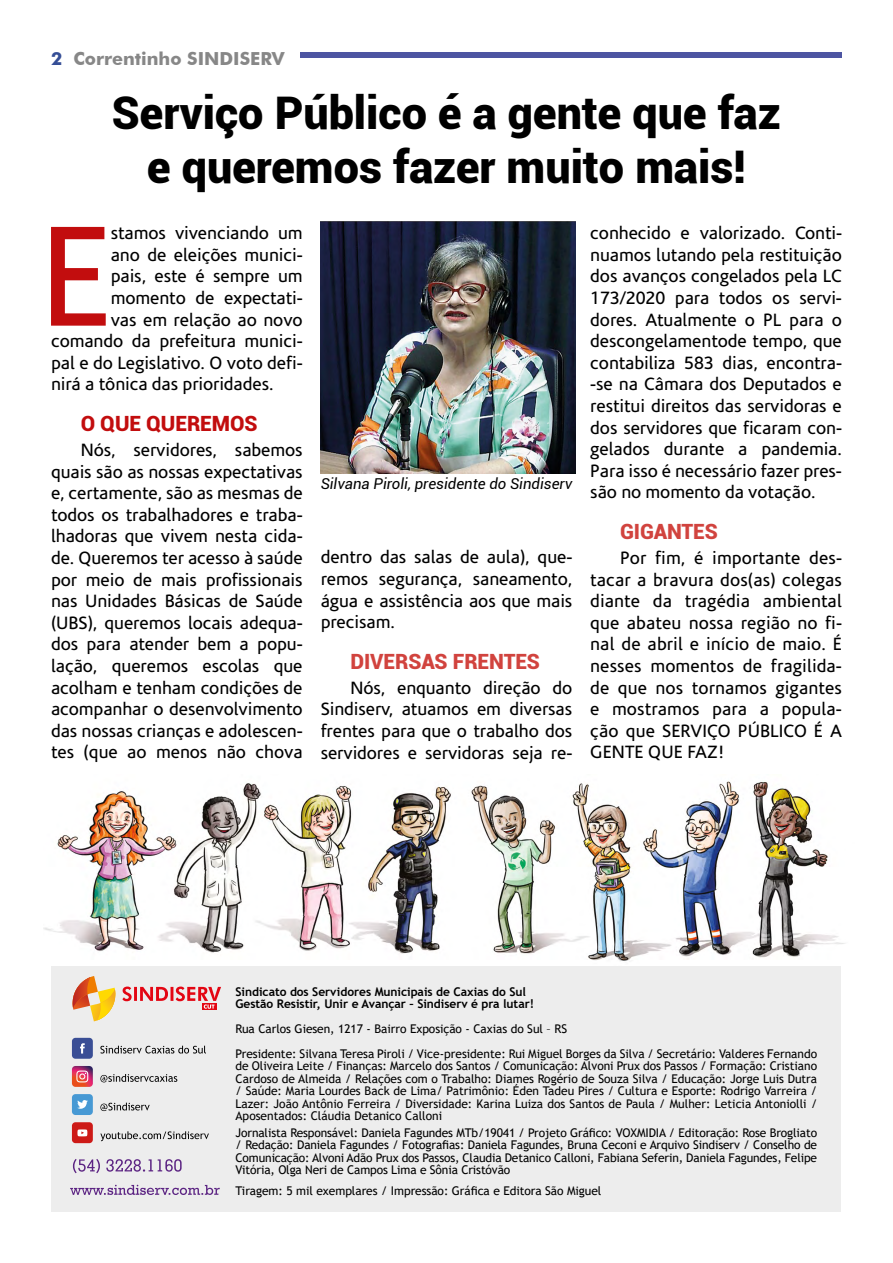
<style>
.page{position:relative;width:893px;height:1263px;background:#fff}
.page>*{position:absolute;margin:0;border:0;box-sizing:border-box;transform-origin:0 0}
.t1{font:144.3px "Corisande";color:#c20d0e}
.t2{font:900 45px/54px "Roboto";color:#000;text-align:center}
.t3{font:900 21px "Roboto";letter-spacing:-.005em;color:#d1433e}
.t4{font:900 21px "Roboto";letter-spacing:-.005em;color:#c20d0e}
.t5{font:18px/21.6px "Corisande";letter-spacing:-.005em;color:#000;text-align:justify}
.t6{font:700 18px "Futura BT";color:#878787}
.t7{font:italic 15px "Roboto";color:#000}
.t8{font:12px/12.5px "Trebuchet MS";letter-spacing:-.005em;color:#000;text-align:justify}
.t9{font:700 12px/12.5px "Trebuchet MS";letter-spacing:-.005em;color:#000}
.s1{color:#354e96}
</style>
<div class="page">
<div style="left:52px;top:966px;width:789px;height:245px;background:#ededed"></div>
<svg style="left:100px;top:1103px;width:50px;height:8px"></svg>
<svg style="left:100px;top:1074px;width:77px;height:8px"></svg>
<svg style="left:100px;top:1046px;width:106px;height:7px"></svg>
<svg style="left:100px;top:1131px;width:109px;height:10px"></svg>
<svg style="left:70px;top:1185px;width:150px;height:10px"></svg>
<svg style="left:73px;top:1159px;width:109px;height:14px"></svg>
<div style="left:72px;top:1094px;width:21px;height:21px;background:#4799d4;border-radius:4px"></div>
<svg style="left:77px;top:1100px;width:11px;height:9px"></svg>
<div style="left:72px;top:1038px;width:21px;height:21px;background:#3a4e95;border-radius:4px"></div>
<svg style="left:80px;top:1043px;width:5px;height:10px"></svg>
<div style="left:72px;top:1122px;width:21px;height:21px;background:#cd1a17;border-radius:4px"></div>
<svg style="left:77px;top:1129px;width:10px;height:7px"></svg>
<svg style="left:72px;top:1066px;width:21px;height:21px"></svg>
<div style="left:300px;top:52px;width:541px;height:5px;background:#4d55a2"></div>
<svg style="left:72px;top:976px;width:149px;height:45px"></svg>
<img style="left:321px;top:221px;width:254px;height:253px">
<img style="left:44px;top:781px;width:801px;height:180px">
<p class="t6" style="left:51px;top:47px;width:235px"><span class="s1">2</span> Correntinho SINDISERV</p>
<h2 class="t2" style="left:112px;top:85px;width:670px">Serviço Público é a gente que faz e queremos fazer muito mais!</h2>
<h1 class="t1" style="left:39px;top:197px;width:74px">E</h1>
<p class="t5" style="left:111px;top:223px;width:193px">stamos vivenciando um</p>
<p class="t5" style="left:111px;top:244px;width:193px">ano de eleições munici-</p>
<p class="t5" style="left:111px;top:266px;width:193px">pais, este é sempre um</p>
<p class="t5" style="left:111px;top:287px;width:193px">momento de expectati-</p>
<p class="t5" style="left:111px;top:309px;width:193px">vas em relação ao novo</p>
<p class="t5" style="left:51px;top:331px;width:253px">comando da prefeitura munici-</p>
<p class="t5" style="left:51px;top:352px;width:253px">pal e do Legislativo. O voto defi-</p>
<p class="t5" style="left:51px;top:374px;width:224px">nirá a tônica das prioridades.</p>
<p class="t4" style="left:81px;top:409px;width:178px">O QUE QUEREMOS</p>
<p class="t5" style="left:51px;top:439px;width:253px;text-indent:30px">Nós, servidores, sabemos quais são as nossas expectativas e, certamente, são as mesmas de todos os trabalhadores e traba&shy;lhadoras que vivem nesta cida&shy;de. Queremos ter acesso à saúde por meio de mais profissionais nas Unidades Básicas de Saúde (UBS), queremos locais adequa&shy;dos para atender bem a popu&shy;lação, queremos escolas que acolham e tenham condições de acompanhar o desenvolvimento das nossas crianças e adolescen&shy;tes (que ao menos não chova</p>
<p class="t7" style="left:321px;top:473px;width:253px">Silvana Piroli, presidente do Sindiserv</p>
<p class="t5" style="left:321px;top:547px;width:253px">dentro das salas de aula), que&shy;remos segurança, saneamento, água e assistência aos que mais precisam.</p>
<p class="t3" style="left:350px;top:647px;width:191px">DIVERSAS FRENTES</p>
<p class="t5" style="left:321px;top:677px;width:253px;text-indent:30px">Nós, enquanto direção do Sindiserv, atuamos em diversas frentes para que o trabalho dos servidores e servidoras seja re-</p>
<p class="t5" style="left:590px;top:223px;width:253px">conhecido e valorizado. Conti&shy;nuamos lutando pela restituição dos avanços congelados pela LC 173/2020 para todos os servi&shy;dores. Atualmente o PL para o descongelamentode tempo, que contabiliza 583 dias, encontra--se na Câmara dos Deputados e restitui direitos das servidoras e dos servidores que ficaram con&shy;gelados durante a pandemia.<br>Para isso é necessário fazer pres&shy;são no momento da votação.</p>
<p class="t3" style="left:620px;top:517px;width:99px">GIGANTES</p>
<p class="t5" style="left:590px;top:547px;width:253px;text-indent:30px">Por fim, é importante des&shy;tacar a bravura dos(as) colegas diante da tragédia ambiental que abateu nossa região no fi&shy;nal de abril e início de maio. É nesses momentos de fragilida&shy;de que nos tornamos gigantes e mostramos para a popula&shy;ção que SERVIÇO PÚBLICO É A GENTE QUE FAZ!</p>
<p class="t9" style="left:236px;top:985px;width:300px">Sindicato dos Servidores Municipais de Caxias do Sul<br>Gestão Resistir, Unir e Avançar – Sindiserv é pra lutar!</p>
<p class="t8" style="left:236px;top:1016px;width:583px;line-height:24.9px">Rua Carlos Giesen, 1217 - Bairro Exposição - Caxias do Sul – RS<br>Presidente: Silvana Teresa Piroli / Vice-presidente: Rui Miguel Borges da Silva / Secretário: Valderes Fernando</p>
<p class="t8" style="left:236px;top:1060px;width:583px">de Oliveira Leite / Finanças: Marcelo dos Santos / Comunicação: Alvoni Prux dos Passos / Formação: Cristiano Cardoso de Almeida / Relações com o Trabalho: Diames Rogério de Souza Silva / Educação: Jorge Luis Dutra / Saúde: Maria Lourdes Back de Lima/ Patrimônio: Éden Tadeu Pires / Cultura e Esporte: Rodrigo Varreira / Lazer: João Antônio Ferreira / Diversidade: Karina Luiza dos Santos de Paula / Mulher: Leticia Antoniolli / Aposentados: Cláudia Detanico Calloni</p>
<p class="t8" style="left:236px;top:1126px;width:583px">Jornalista Responsável: Daniela Fagundes MTb/19041 / Projeto Gráfico: VOXMIDIA / Editoração: Rose Brogliato / Redação: Daniela Fagundes / Fotografias: Daniela Fagundes, Bruna Ceconi e Arquivo Sindiserv / Conselho de Comunicação: Alvoni Adão Prux dos Passos, Claudia Detanico Calloni, Fabiana Seferin, Daniela Fagundes, Felipe Vitória, Olga Neri de Campos Lima e Sônia Cristóvão</p>
<p class="t8" style="left:236px;top:1185px;width:367px">Tiragem: 5 mil exemplares / Impressão: Gráfica e Editora São Miguel</p>
</div>
